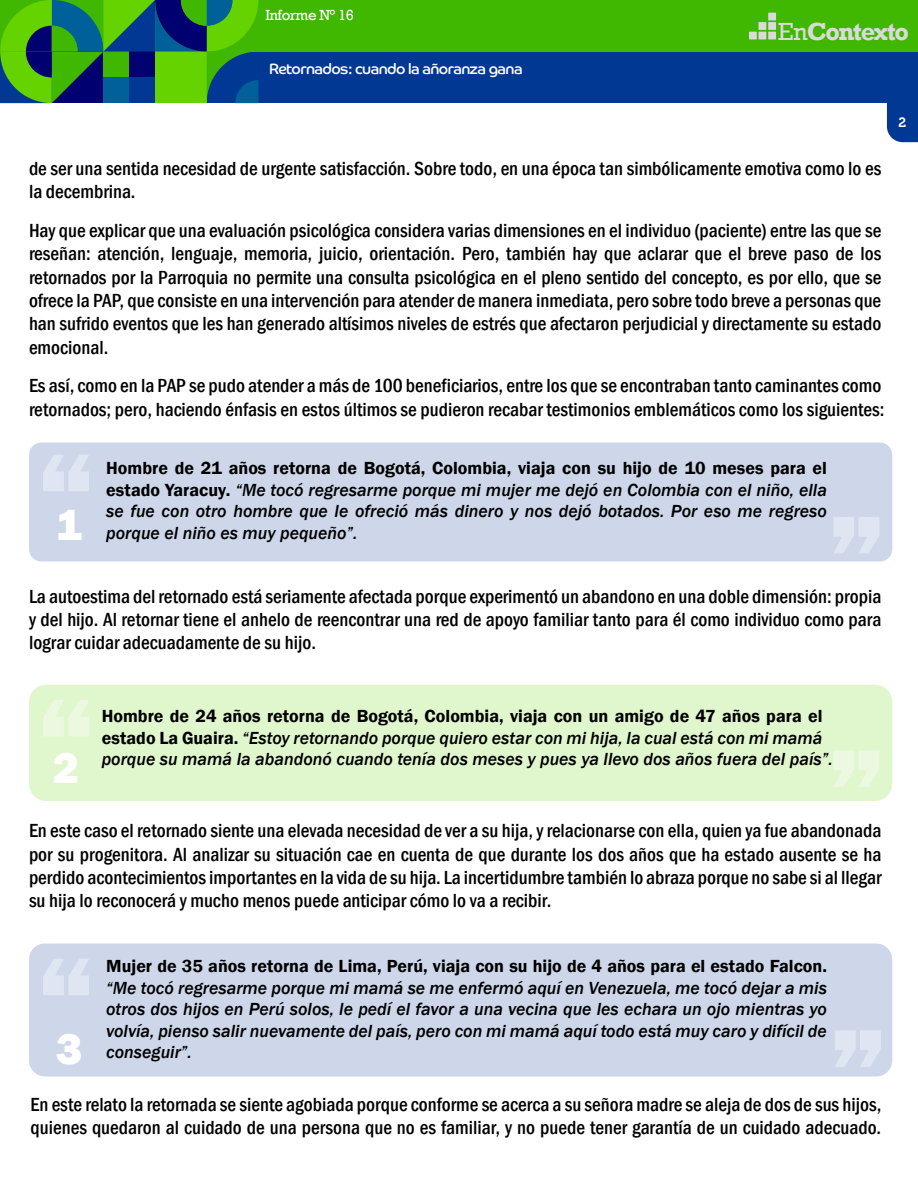
<style>
.page{position:relative;width:918px;height:1188px;background:#fff}
.page>*{position:absolute;margin:0;border:0;box-sizing:border-box;transform-origin:0 0}
.t1{font:800 45px "Franklin Gothic";color:#fff}
.t2{font:700 25.35px "Rockwell";letter-spacing:-.05em;color:#dadada}
.t3{font:500 condensed 19.5px/23.4px "Franklin Gothic";color:#000}
.t4{font:italic 500 18px/21.6px "Franklin Gothic";color:#000;text-align:justify}
.t5{font:600 18px "Franklin Gothic";color:#000}
.t6{font:15px "Co Headline Corp";letter-spacing:-.035em;color:#fff}
.t7{font:15px "Rockwell";letter-spacing:-.035em;color:#fff}
.t8{font:13.5px "Museo 700";color:#fff}
.s1{font-weight:400}
.s2{font-weight:600;font-style:normal}
</style>
<div class="page">
<div style="left:0;top:0;width:918px;height:103px;background:#003893"></div>
<div style="left:0;top:0;width:918px;height:51px;background:#40b700"></div>
<svg style="left:0;top:0;width:258px;height:103px"></svg>
<div style="left:749px;top:32px;width:8px;height:7px;background:#dadada"></div>
<div style="left:758px;top:32px;width:8px;height:7px;background:#dadada"></div>
<div style="left:768px;top:32px;width:8px;height:7px;background:#dadada"></div>
<div style="left:758px;top:22px;width:8px;height:8px;background:#dadada"></div>
<div style="left:768px;top:22px;width:8px;height:8px;background:#dadada"></div>
<div style="left:768px;top:13px;width:8px;height:7px;background:#dadada"></div>
<svg style="left:887px;top:103px;width:31px;height:39px"></svg>
<div style="left:29px;top:442px;width:863px;height:120px;background:#cdd7e9;border-radius:13px"></div>
<svg style="left:43px;top:455px;width:46px;height:36px"></svg>
<svg style="left:833px;top:517px;width:46px;height:36px"></svg>
<div style="left:29px;top:685px;width:863px;height:116px;background:#e0f6cd;border-radius:17px"></div>
<svg style="left:43px;top:700px;width:46px;height:36px"></svg>
<svg style="left:833px;top:751px;width:46px;height:36px"></svg>
<div style="left:29px;top:944px;width:863px;height:132px;background:#cdd7e9;border-radius:16px"></div>
<svg style="left:43px;top:959px;width:46px;height:36px"></svg>
<svg style="left:835px;top:1030px;width:46px;height:37px"></svg>
<p class="t7" style="left:265px;top:7px;width:90px">Informe N° 16</p>
<p class="t6" style="left:269px;top:60px;width:255px">Retornados: cuando la añoranza gana</p>
<p class="t2" style="left:778px;top:16px;width:133px"><span class="s1">En</span>Contexto</p>
<p class="t8" style="left:898px;top:115px;width:9px">2</p>
<p class="t3" style="left:29px;top:157px;width:854px">de ser una sentida necesidad de urgente satisfacción. Sobre todo, en una época tan simbólicamente emotiva como lo es la decembrina.</p>
<p class="t3" style="left:29px;top:218px;width:854px;text-align:justify">Hay que explicar que una evaluación psicológica considera varias dimensiones en el individuo (paciente) entre las que se reseñan: atención, lenguaje, memoria, juicio, orientación. Pero, también hay que aclarar que el breve paso de los retornados por la Parroquia no permite una consulta psicológica en el pleno sentido del concepto, es por ello, que se ofrece la PAP, que consiste en una intervención para atender de manera inmediata, pero sobre todo breve a personas que han sufrido eventos que les han generado altísimos niveles de estrés que afectaron perjudicial y directamente su estado emocional.</p>
<p class="t3" style="left:29px;top:374px;width:857px">Es así, como en la PAP se pudo atender a más de 100 beneficiarios, entre los que se encontraban tanto caminantes como retornados; pero, haciendo énfasis en estos últimos se pudieron recabar testimonios emblemáticos como los siguientes:</p>
<h1 class="t1" style="left:56px;top:496px;width:28px">1</h1>
<p class="t4" style="left:106px;top:457px;width:722px"><span class="s2">Hombre de 21 años retorna de Bogotá, Colombia, viaja con su hijo de 10 meses para el estado Yaracuy.</span> “Me tocó regresarme porque mi mujer me dejó en Colombia con el niño, ella se fue con otro hombre que le ofreció más dinero y nos dejó botados. Por eso me regreso</p>
<p class="t4" style="left:106px;top:522px;width:253px">porque el niño es muy pequeño”.</p>
<p class="t3" style="left:29px;top:584px;width:854px;text-align:justify">La autoestima del retornado está seriamente afectada porque experimentó un abandono en una doble dimensión: propia y del hijo. Al retornar tiene el anhelo de reencontrar una red de apoyo familiar tanto para él como individuo como para lograr cuidar adecuadamente de su hijo.</p>
<h1 class="t1" style="left:53px;top:738px;width:28px">2</h1>
<p class="t4" style="left:102px;top:706px;width:732px;text-align:left"><span class="s2">Hombre de 24 años retorna de Bogotá, Colombia, viaja con un amigo de 47 años para el estado La Guaira.</span> “Estoy retornando porque quiero estar con mi hija, la cual está con mi mamá porque su mamá la abandonó cuando tenía dos meses y pues ya llevo dos años fuera del país”.</p>
<p class="t3" style="left:29px;top:819px;width:854px;text-align:justify">En este caso el retornado siente una elevada necesidad de ver a su hija, y relacionarse con ella, quien ya fue abandonada por su progenitora. Al analizar su situación cae en cuenta de que durante los dos años que ha estado ausente se ha perdido acontecimientos importantes en la vida de su hija. La incertidumbre también lo abraza porque no sabe si al llegar su hija lo reconocerá y mucho menos puede anticipar cómo lo va a recibir.</p>
<h1 class="t1" style="left:56px;top:1020px;width:28px">3</h1>
<p class="t5" style="left:106px;top:955px;width:722px">Mujer de 35 años retorna de Lima, Perú, viaja con su hijo de 4 años para el estado Falcon.</p>
<p class="t4" style="left:106px;top:977px;width:722px">“Me tocó regresarme porque mi mamá se me enfermó aquí en Venezuela, me tocó dejar a mis otros dos hijos en Perú solos, le pedí el favor a una vecina que les echara un ojo mientras yo volvía, pienso salir nuevamente del país, pero con mi mamá aquí todo está muy caro y difícil de</p>
<p class="t4" style="left:106px;top:1042px;width:87px">conseguir”.</p>
<p class="t3" style="left:31px;top:1092px;width:852px">En este relato la retornada se siente agobiada porque conforme se acerca a su señora madre se aleja de dos de sus hijos, quienes quedaron al cuidado de una persona que no es familiar, y no puede tener garantía de un cuidado adecuado.</p>
</div>
